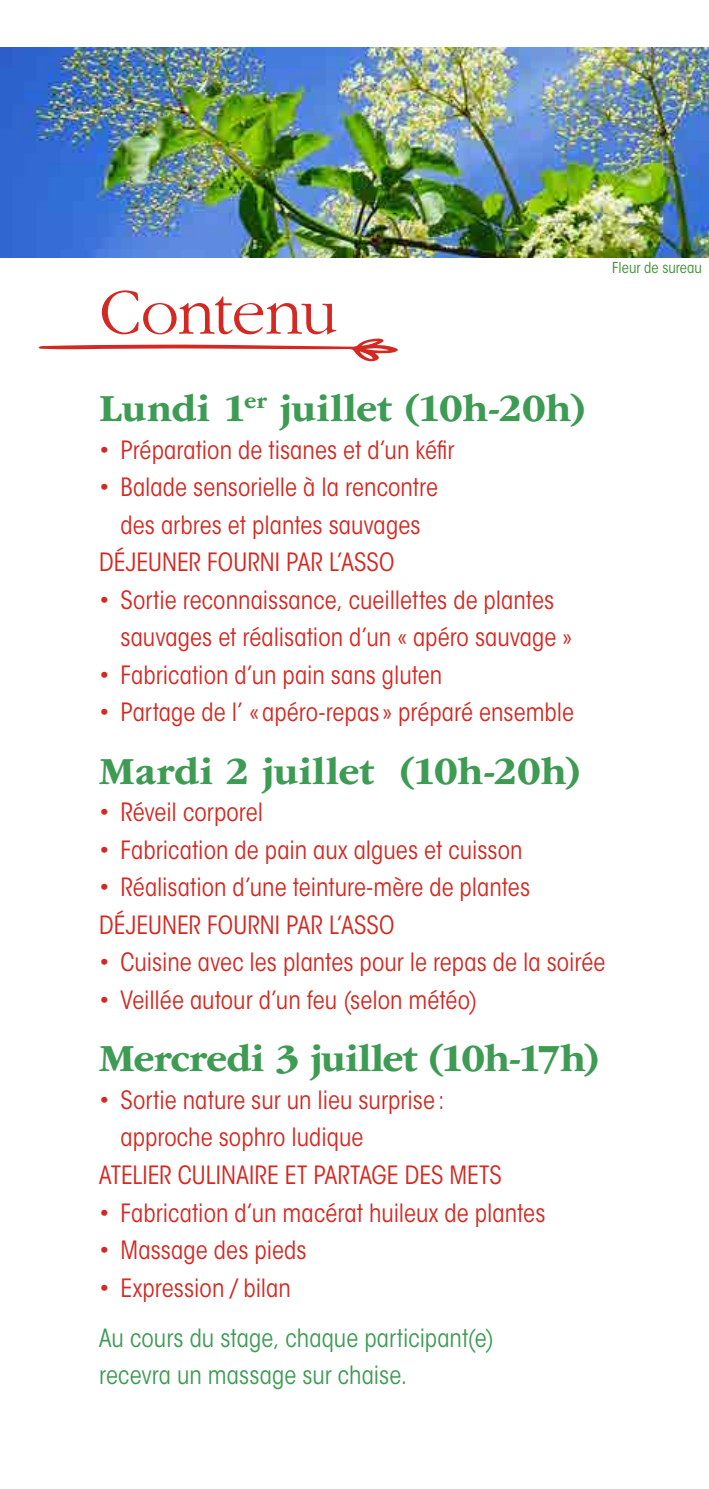
<style>
.page{position:relative;width:709px;height:1489px;background:#fff}
.page>*{position:absolute;margin:0;border:0;box-sizing:border-box;transform-origin:0 0}
.t1{font:300 67.5px "ITC Garamond Std";letter-spacing:-.015em;color:#d32922}
.t2{font:700 40px "ITC Garamond Std";color:#3e9b54}
.t3{font:700 40px "ITC Garamond Std";letter-spacing:-.02em;color:#3e9b54}
.t4{font:condensed 25px/37.5px "ITC Avant Garde Std";color:#d32922}
.t5{font:condensed 25px/37.5px "ITC Avant Garde Std";letter-spacing:.005em;color:#3e9b54}
.t6{font:condensed 15px "ITC Avant Garde Std";color:#38902f}
</style>
<div class="page">
<img style="left:1px;top:48px;width:708px;height:209px">
<img style="left:0;top:48px;width:1px;height:209px">
<svg style="left:39px;top:338px;width:359px;height:23px"></svg>
<h1 class="t1" style="left:99px;top:276px;width:241px">Contenu</h1>
<p class="t6" style="left:612px;top:258px;width:91px">Fleur de sureau</p>
<h2 class="t2" style="left:99px;top:386px;width:487px">Lundi 1<sup>er</sup> juillet (10h-20h)</h2>
<p class="t4" style="left:99px;top:431px;width:357px">• Préparation de tisanes et d’un kéfir</p>
<p class="t4" style="left:99px;top:468px;width:340px">• Balade sensorielle à la rencontre</p>
<p class="t4" style="left:120px;top:506px;width:301px">des arbres et plantes sauvages</p>
<p class="t4" style="left:99px;top:543px;width:296px">DÉJEUNER FOURNI PAR L’ASSO</p>
<p class="t4" style="left:120px;top:581px;width:453px;text-indent:-21px">• Sortie reconnaissance, cueillettes de plantes sauvages et réalisation d’un « apéro sauvage »</p>
<p class="t4" style="left:99px;top:656px;width:345px">• Fabrication d’un pain sans gluten</p>
<p class="t4" style="left:99px;top:693px;width:476px">• Partage de l’ « apéro-repas » préparé ensemble</p>
<h2 class="t2" style="left:99px;top:748px;width:482px">Mardi 2 juillet (10h-20h)</h2>
<p class="t4" style="left:99px;top:793px;width:165px">• Réveil corporel</p>
<p class="t4" style="left:99px;top:831px;width:425px">• Fabrication de pain aux algues et cuisson</p>
<p class="t4" style="left:99px;top:868px;width:432px">• Réalisation d’une teinture-mère de plantes<br>DÉJEUNER FOURNI PAR L’ASSO</p>
<p class="t4" style="left:99px;top:943px;width:507px">• Cuisine avec les plantes pour le repas de la soirée</p>
<p class="t4" style="left:99px;top:981px;width:379px">• Veillée autour d’un feu (selon météo)</p>
<h2 class="t3" style="left:99px;top:1036px;width:501px">Mercredi 3 juillet (10h-17h)</h2>
<p class="t4" style="left:99px;top:1081px;width:347px">• Sortie nature sur un lieu surprise :</p>
<p class="t4" style="left:120px;top:1118px;width:244px">approche sophro ludique</p>
<p class="t4" style="left:99px;top:1156px;width:404px">ATELIER CULINAIRE ET PARTAGE DES METS</p>
<p class="t4" style="left:99px;top:1193px;width:447px">• Fabrication d’un macérat huileux de plantes</p>
<p class="t4" style="left:99px;top:1231px;width:209px">• Massage des pieds</p>
<p class="t4" style="left:99px;top:1268px;width:193px">• Expression / bilan</p>
<p class="t5" style="left:99px;top:1318px;width:396px">Au cours du stage, chaque participant(e) recevra un massage sur chaise.</p>
</div>
